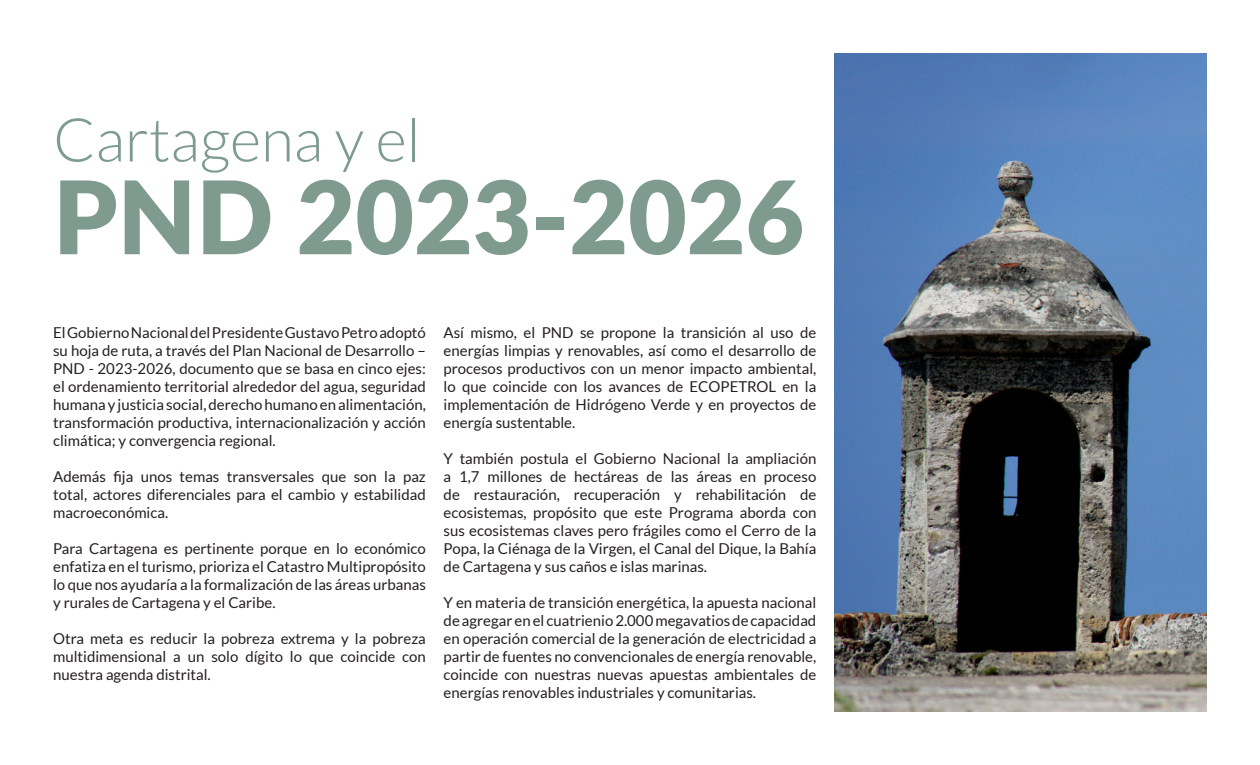
<style>
.page{position:relative;width:1260px;height:765px;background:#fff}
.page>*{position:absolute;margin:0;border:0;box-sizing:border-box;transform-origin:0 0}
.t1{font:800 101.25px "Lato";color:#7f9b8f}
.t2{font:300 60.38px "Lato";color:#7e9b8f}
.t3{font:15px/18px "Lato";color:#231f20;text-align:justify}
</style>
<div class="page">
<img style="left:834px;top:53px;width:373px;height:659px">
<p class="t2" style="left:53px;top:107px;width:369px">Cartagena y el</p>
<p class="t1" style="left:53px;top:141px;width:753px">PND 2023-2026</p>
<p class="t3" style="left:53px;top:324px;width:374px">El Gobierno Nacional del Presidente Gustavo Petro adoptó su hoja de ruta, a través del Plan Nacional de Desarrollo – PND - 2023-2026, documento que se basa en cinco ejes: el ordenamiento territorial alrededor del agua, seguridad humana y justicia social, derecho humano en alimentación, transformación productiva, internacionalización y acción climática; y convergencia regional.</p>
<p class="t3" style="left:53px;top:468px;width:374px">Además fija unos temas transversales que son la paz total, actores diferenciales para el cambio y estabilidad macroeconómica.</p>
<p class="t3" style="left:53px;top:540px;width:374px">Para Cartagena es pertinente porque en lo económico enfatiza en el turismo, prioriza el Catastro Multipropósito lo que nos ayudaría a la formalización de las áreas urbanas y rurales de Cartagena y el Caribe.</p>
<p class="t3" style="left:53px;top:630px;width:374px">Otra meta es reducir la pobreza extrema y la pobreza multidimensional a un solo dígito lo que coincide con nuestra agenda distrital.</p>
<p class="t3" style="left:444px;top:324px;width:374px">Así mismo, el PND se propone la transición al uso de energías limpias y renovables, así como el desarrollo de procesos productivos con un menor impacto ambiental, lo que coincide con los avances de ECOPETROL en la implementación de Hidrógeno Verde y en proyectos de energía sustentable.</p>
<p class="t3" style="left:444px;top:450px;width:374px">Y también postula el Gobierno Nacional la ampliación a 1,7 millones de hectáreas de las áreas en proceso de restauración, recuperación y rehabilitación de ecosistemas, propósito que este Programa aborda con sus ecosistemas claves pero frágiles como el Cerro de la Popa, la Ciénaga de la Virgen, el Canal del Dique, la Bahía de Cartagena y sus caños e islas marinas.</p>
<p class="t3" style="left:444px;top:594px;width:374px">Y en materia de transición energética, la apuesta nacional de agregar en el cuatrienio 2.000 megavatios de capacidad en operación comercial de la generación de electricidad a partir de fuentes no convencionales de energía renovable, coincide con nuestras nuevas apuestas ambientales de energías renovables industriales y comunitarias.</p>
</div>
